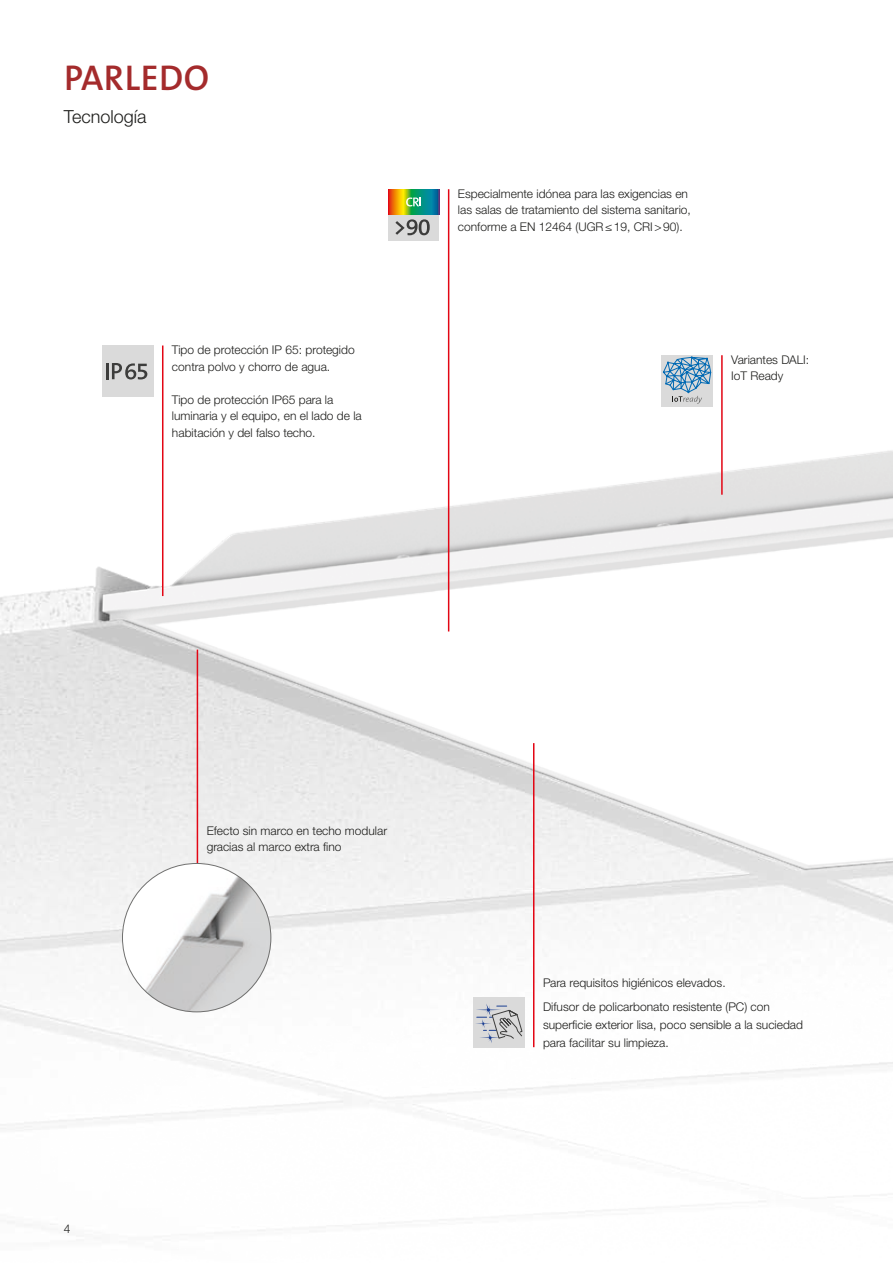
<style>
.page{position:relative;width:893px;height:1263px;background:#fff}
.page>*{position:absolute;margin:0;border:0;box-sizing:border-box;transform-origin:0 0}
.t1{font:600 36px "The Sans B W6";letter-spacing:.015em;color:#a42b2c}
.t2{font:300 18px "Helvetica Neue LTW1 G";color:#1d1d1b}
.t3{font:300 12px/16.5px "Helvetica Neue LTW1 G";color:#1d1d1b}
</style>
<div class="page">
<img style="left:0;top:189px;width:893px;height:1042px">
<div style="left:102px;top:345px;width:51px;height:51px;background:#dadada"></div>
<svg style="left:107px;top:363px;width:40px;height:16px"></svg>
<div style="left:473px;top:997px;width:51px;height:50px;background:#dadada"></div>
<svg style="left:476px;top:1004px;width:47px;height:39px"></svg>
<div style="left:661px;top:355px;width:52px;height:51px;background:#dadada"></div>
<svg style="left:663px;top:356px;width:48px;height:48px"></svg>
<hr style="left:197px;top:650px;width:1px;height:225px;background:#e30614">
<hr style="left:448px;top:189px;width:1px;height:442px;background:#e30614">
<hr style="left:533px;top:743px;width:1px;height:304px;background:#e30614">
<hr style="left:162px;top:345px;width:1px;height:251px;background:#e30614">
<hr style="left:721px;top:355px;width:2px;height:140px;background:#e30614">
<img style="left:122px;top:863px;width:149px;height:149px;border-radius:74px">
<div style="left:388px;top:189px;width:51px;height:51px;background:#dadada"></div>
<svg style="left:388px;top:189px;width:51px;height:26px"></svg>
<svg style="left:406px;top:198px;width:15px;height:8px"></svg>
<svg style="left:395px;top:219px;width:35px;height:16px"></svg>
<h1 class="t1" style="left:64px;top:55px;width:147px">PARLEDO</h1>
<h2 class="t2" style="left:64px;top:106px;width:84px">Tecnología</h2>
<p class="t3" style="left:172px;top:341px;width:184px">Tipo de protección IP 65: protegido contra polvo y chorro de agua.</p>
<p class="t3" style="left:172px;top:391px;width:191px">Tipo de protección IP65 para la luminaria y el equipo, en el lado de la habitación y del falso techo.</p>
<p class="t3" style="left:458px;top:185px;width:234px">Especialmente idónea para las exigencias en las salas de tratamiento del sistema sanitario, conforme a EN 12464 (UGR≤19, CRI&gt;90).</p>
<p class="t3" style="left:731px;top:351px;width:80px">Variantes DALI:<br>IoT Ready</p>
<p class="t3" style="left:207px;top:822px;width:182px">Efecto sin marco en techo modular gracias al marco extra fino</p>
<p class="t3" style="left:64px;top:1221px;width:8px">4</p>
<p class="t3" style="left:543px;top:970px;width:228px;line-height:24.3px">Para requisitos higiénicos elevados.<br>Difusor de policarbonato resistente (PC) con</p>
<p class="t3" style="left:543px;top:1016px;width:262px;line-height:18px">superficie exterior lisa, poco sensible a la suciedad para facilitar su limpieza.</p>
</div>
